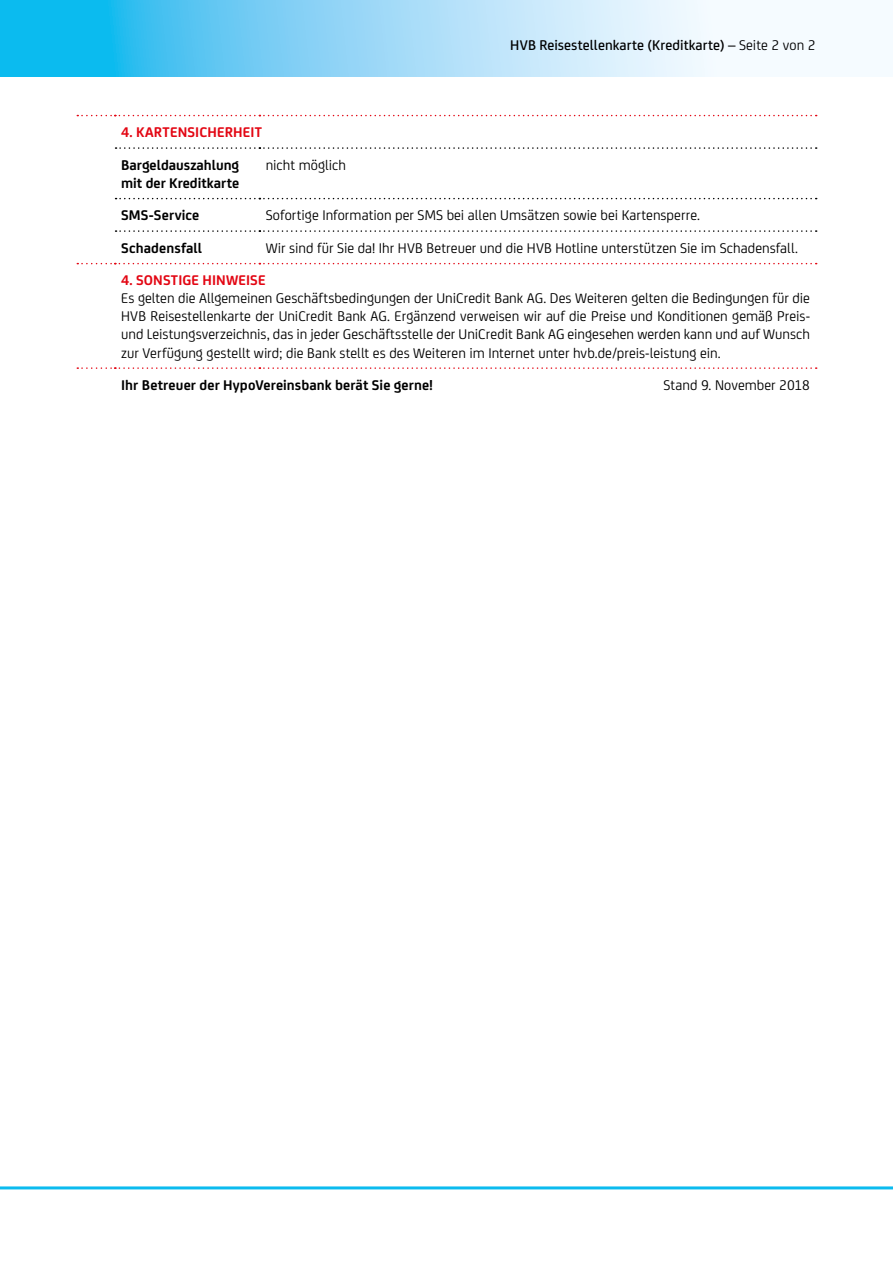
<style>
.page{position:relative;width:893px;height:1263px;background:#fff}
.page>*{position:absolute;margin:0;border:0;box-sizing:border-box;transform-origin:0 0}
.t1{font:15px/18px "Uni Credit";color:#000;text-align:justify}
.t2{font:700 15px/18px "Uni Credit";letter-spacing:.005em;color:#000}
.t3{font:500 15px "Uni Credit";letter-spacing:.005em;color:#000}
.t4{font:700 15px "Uni Credit";letter-spacing:.01em;color:#e30613}
.s1{font-weight:400}
</style>
<div class="page">
<svg style="left:0;top:0;width:717px;height:77px;background:#89d6f6"></svg>
<hr style="left:0;top:1186px;width:893px;height:3px;background:#0bbbef">
<svg style="left:116px;top:147px;width:701px;height:2px"></svg>
<svg style="left:116px;top:198px;width:701px;height:1px"></svg>
<svg style="left:116px;top:230px;width:701px;height:2px"></svg>
<svg style="left:77px;top:367px;width:740px;height:2px"></svg>
<svg style="left:77px;top:115px;width:740px;height:1px"></svg>
<svg style="left:77px;top:263px;width:740px;height:1px"></svg>
<p class="t3" style="left:510px;top:34px;width:307px">HVB Reisestellenkarte (Kreditkarte) <span class="s1">– Seite 2 von 2</span></p>
<p class="t4" style="left:121px;top:121px;width:142px">4. KARTENSICHERHEIT</p>
<p class="t2" style="left:121px;top:155px;width:120px">Bargeldauszahlung mit der Kreditkarte</p>
<p class="t1" style="left:266px;top:155px;width:82px">nicht möglich</p>
<p class="t2" style="left:121px;top:205px;width:80px">SMS-Service</p>
<p class="t1" style="left:266px;top:206px;width:436px">Sofortige Information per SMS bei allen Umsätzen sowie bei Kartensperre.</p>
<p class="t2" style="left:121px;top:238px;width:83px">Schadensfall</p>
<p class="t1" style="left:266px;top:238px;width:534px">Wir sind für Sie da! Ihr HVB Betreuer und die HVB Hotline unterstützen Sie im Schadensfall.</p>
<p class="t4" style="left:121px;top:269px;width:146px">4. SONSTIGE HINWEISE</p>
<p class="t1" style="left:121px;top:289px;width:690px">Es gelten die Allgemeinen Geschäftsbedingungen der UniCredit Bank AG. Des Weiteren gelten die Bedingungen für die HVB Reisestellenkarte der UniCredit Bank AG. Ergänzend verweisen wir auf die Preise und Konditionen gemäß Preis&shy;und Leistungsverzeichnis, das in jeder Geschäftsstelle der UniCredit Bank AG eingesehen werden kann und auf Wunsch zur Verfügung gestellt wird; die Bank stellt es des Weiteren im Internet unter hvb.de/preis-leistung ein.</p>
<p class="t2" style="left:121px;top:375px;width:313px">Ihr Betreuer der HypoVereinsbank berät Sie gerne!</p>
<p class="t1" style="left:664px;top:375px;width:148px">Stand 9. November 2018</p>
</div>
